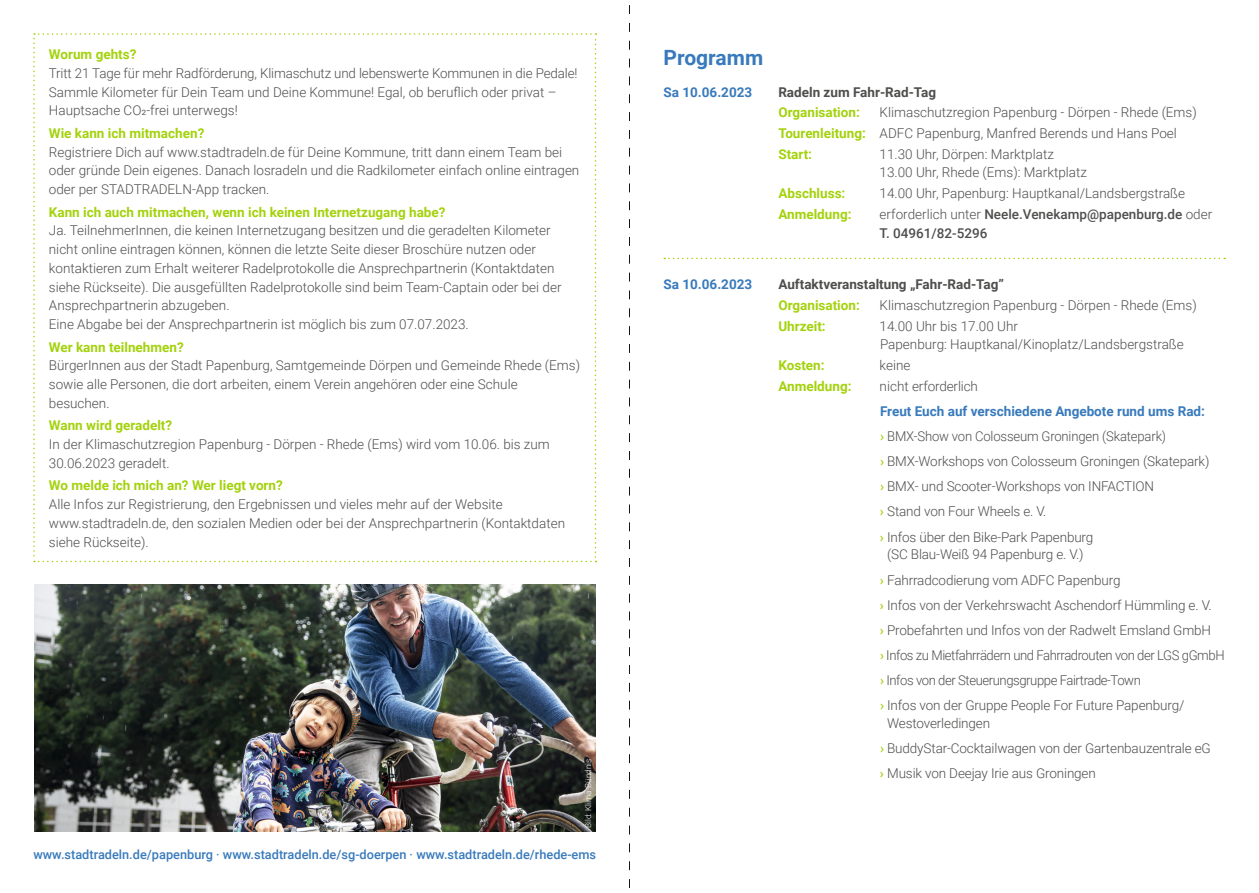
<style>
.page{position:relative;width:1259px;height:893px;background:#fff}
.page>*{position:absolute;margin:0;border:0;box-sizing:border-box;transform-origin:0 0}
.t1{font:700 21px "Roboto";color:#387abc}
.t2{font:300 13.5px/18.8px "Roboto";color:#4e4e4d}
.t3{font:700 13.5px "Roboto";color:#a4d20c}
.t4{font:500 13.5px/18.8px "Roboto";color:#4e4e4d}
.t5{font:700 13.5px "Roboto";color:#4e4e4d}
.t6{font:700 13.5px "Roboto";color:#387abc}
.t7{font:500 12.75px "Roboto";color:#387abc}
.t8{font:300 8.25px "Roboto";color:#fff}
.s1{font-weight:700;color:#a4d20c}
.s2{font-weight:300}
.s3{font-weight:700;color:#387abc}
.s4{font-weight:500;color:#a4d20c}
.s5{font-family:"Helvetica";font-weight:400}
</style>
<div class="page">
<img style="left:34px;top:584px;width:561px;height:247px">
<svg style="left:33px;top:33px;width:563px;height:529px"></svg>
<svg style="left:664px;top:258px;width:561px;height:1px"></svg>
<svg style="left:629px;top:5px;width:1px;height:883px"></svg>
<p class="t3" style="left:49px;top:45px;width:89px">Worum gehts?</p>
<h1 class="t1" style="left:663px;top:42px;width:101px">Programm</h1>
<p class="t2" style="left:49px;top:63px;width:530px">Tritt 21 Tage für mehr Radförderung, Klimaschutz und lebenswerte Kommunen in die Pedale!<br>Sammle Kilometer für Dein Team und Deine Kommune! Egal, ob beruflich oder privat –<br>Hauptsache CO2-frei unterwegs!</p>
<p class="t3" style="left:49px;top:124px;width:157px">Wie kann ich mitmachen?</p>
<p class="t2" style="left:49px;top:142px;width:532px">Registriere Dich auf www.stadtradeln.de für Deine Kommune, tritt dann einem Team bei oder gründe Dein eigenes. Danach losradeln und die Radkilometer einfach online eintragen oder per STADTRADELN-App tracken.</p>
<p class="t3" style="left:49px;top:202px;width:398px">Kann ich auch mitmachen, wenn ich keinen Internetzugang habe?</p>
<p class="t2" style="left:49px;top:221px;width:514px">Ja. TeilnehmerInnen, die keinen Internetzugang besitzen und die geradelten Kilometer nicht online eintragen können, können die letzte Seite dieser Broschüre nutzen oder kontaktieren zum Erhalt weiterer Radelprotokolle die Ansprechpartnerin (Kontaktdaten siehe Rückseite). Die ausgefüllten Radelprotokolle sind beim Team-Captain oder bei der Ansprechpartnerin abzugeben.<br>Eine Abgabe bei der Ansprechpartnerin ist möglich bis zum 07.07.2023.</p>
<p class="t3" style="left:49px;top:337px;width:136px">Wer kann teilnehmen?</p>
<p class="t2" style="left:49px;top:356px;width:533px">BürgerInnen aus der Stadt Papenburg, Samtgemeinde Dörpen und Gemeinde Rhede (Ems) sowie alle Personen, die dort arbeiten, einem Verein angehören oder eine Schule besuchen.</p>
<p class="t3" style="left:49px;top:416px;width:125px">Wann wird geradelt?</p>
<p class="t2" style="left:49px;top:434px;width:502px">In der Klimaschutzregion Papenburg - Dörpen - Rhede (Ems) wird vom 10.06. bis zum<br>30.06.2023 geradelt.</p>
<p class="t3" style="left:49px;top:476px;width:235px">Wo melde ich mich an? Wer liegt vorn?</p>
<p class="t2" style="left:49px;top:494px;width:518px">Alle Infos zur Registrierung, den Ergebnissen und vieles mehr auf der Website www.stadtradeln.de, den sozialen Medien oder bei der Ansprechpartnerin (Kontaktdaten siehe Rückseite).</p>
<p class="t6" style="left:663px;top:82px;width:90px">Sa 10.06.2023</p>
<p class="t5" style="left:778px;top:82px;width:159px">Radeln zum Fahr-Rad-Tag</p>
<p class="t3" style="left:778px;top:103px;width:83px">Organisation:</p>
<p class="t2" style="left:778px;top:102px;width:420px;line-height:20.9px;text-indent:101px">Klimaschutzregion Papenburg - Dörpen - Rhede (Ems)<br><span class="s1">Tourenleitung:</span> ADFC Papenburg, Manfred Berends und Hans Poel<br><span class="s1">Start:</span></p>
<p class="t2" style="left:879px;top:145px;width:209px;line-height:17.9px">11.30 Uhr, Dörpen: Marktplatz<br>13.00 Uhr, Rhede (Ems): Marktplatz</p>
<p class="t3" style="left:778px;top:184px;width:69px">Abschluss:</p>
<p class="t2" style="left:879px;top:183px;width:307px">14.00 Uhr, Papenburg: Hauptkanal/Landsbergstraße</p>
<p class="t3" style="left:778px;top:205px;width:75px">Anmeldung:</p>
<p class="t4" style="left:879px;top:204px;width:334px"><span class="s2">erforderlich unter</span> Neele.Venekamp@papenburg.de <span class="s2">oder<br></span>T. 04961/82-5296</p>
<p class="t6" style="left:663px;top:275px;width:90px">Sa 10.06.2023</p>
<p class="t5" style="left:778px;top:275px;width:227px">Auftaktveranstaltung „Fahr-Rad-Tag”</p>
<p class="t3" style="left:778px;top:296px;width:83px">Organisation:</p>
<p class="t2" style="left:879px;top:296px;width:319px">Klimaschutzregion Papenburg - Dörpen - Rhede (Ems)</p>
<p class="t3" style="left:778px;top:317px;width:49px">Uhrzeit:</p>
<p class="t2" style="left:879px;top:317px;width:306px;line-height:17.9px">14.00 Uhr bis 17.00 Uhr<br>Papenburg: Hauptkanal/Kinoplatz/Landsbergstraße</p>
<p class="t3" style="left:778px;top:356px;width:48px">Kosten:</p>
<p class="t2" style="left:879px;top:355px;width:32px">keine</p>
<p class="t3" style="left:778px;top:376px;width:75px">Anmeldung:</p>
<p class="t2" style="left:879px;top:376px;width:100px">nicht erforderlich</p>
<p class="t2" style="left:880px;top:398px;width:331px;line-height:25.2px"><span class="s3">Freut Euch auf verschiedene Angebote rund ums Rad: </span><span class="s4">›</span> BMX-Show von Colosseum Groningen (Skatepark)<br><span class="s4">›</span> BMX-Workshops von Colosseum Groningen (Skatepark) <span class="s4">›</span> BMX- und Scooter-Workshops von INFACTION<br><span class="s4">›</span> Stand von Four Wheels e. V.<br><span class="s4">›</span> Infos über den Bike-Park Papenburg</p>
<p class="t2" style="left:880px;top:541px;width:346px;line-height:25.2px;text-indent:7px">(SC Blau-Weiß 94 Papenburg e. V.)<br><span class="s4">›</span> Fahrradcodierung vom ADFC Papenburg<br><span class="s4">›</span> Infos von der Verkehrswacht Aschendorf Hümmling e. V.<br><span class="s4">›</span> Probefahrten und Infos von der Radwelt Emsland GmbH<br><span class="s4">›</span> Infos zu Mietfahrrädern und Fahrradrouten von der LGS gGmbH <span class="s4">›</span> Infos von der Steuerungsgruppe Fairtrade-Town<br><span class="s4">›</span> Infos von der Gruppe People For Future Papenburg/</p>
<p class="t2" style="left:880px;top:710px;width:332px;line-height:25px;text-indent:7px">Westoverledingen<br><span class="s4">›</span> BuddyStar-Cocktailwagen von der Gartenbauzentrale eG <span class="s4">›</span> Musik von Deejay Irie aus Groningen</p>
<p class="t8" style="left:582px;top:828px;width:71px;rotate:-90deg">Bild: Klima-Bündnis</p>
<p class="t7" style="left:33px;top:845px;width:564px">www.stadtradeln.de/papenburg <span class="s5">·</span> www.stadtradeln.de/sg-doerpen <span class="s5">·</span> www.stadtradeln.de/rhede-ems</p>
</div>
